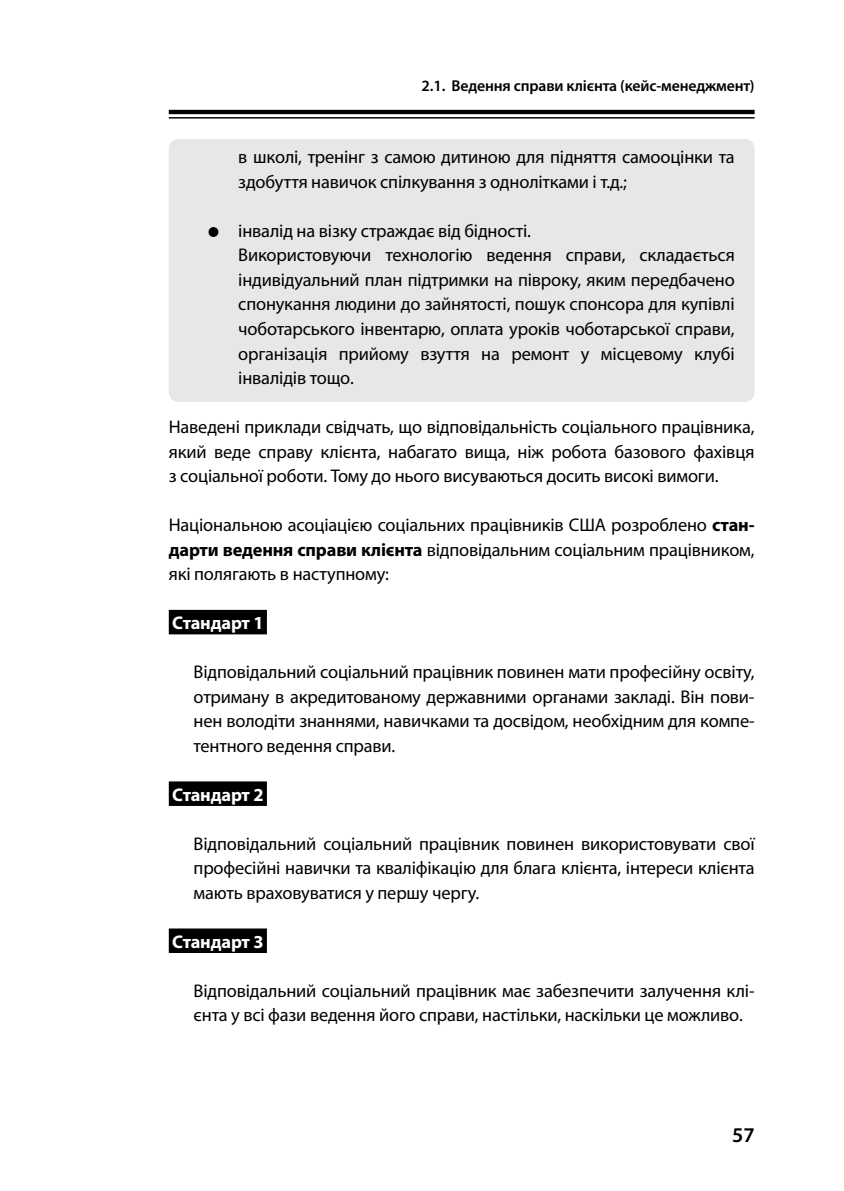
<style>
.page{position:relative;width:844px;height:1191px;background:#fff}
.page>*{position:absolute;margin:0;border:0;box-sizing:border-box;transform-origin:0 0}
.t1{font:600 21px "Myriad Pro";color:#000}
.t2{font:18.38px/24.5px "Myriad Pro";letter-spacing:-.01em;color:#000;text-align:justify}
.t3{font:700 18.38px "Myriad Pro";letter-spacing:-.01em;color:#fff}
.t4{font:600 15.75px "Myriad Pro";letter-spacing:-.01em;color:#000}
.s1{font-weight:700}
</style>
<div class="page">
<div style="left:169px;top:139px;width:585px;height:263px;background:#e6e7e8;border-radius:10px"></div>
<hr style="left:169px;top:110px;width:585px;height:4px;background:#000">
<hr style="left:169px;top:117px;width:585px;height:2px;background:#000">
<div style="left:169px;top:610px;width:98px;height:24px;background:#000"></div>
<div style="left:169px;top:781px;width:98px;height:25px;background:#000"></div>
<div style="left:169px;top:928px;width:98px;height:25px;background:#000"></div>
<div style="left:208px;top:227px;width:10px;height:10px;background:#000;border-radius:50%"></div>
<p class="t4" style="left:421px;top:76px;width:334px">2.1. Ведення справи клієнта (кейс-менеджмент)</p>
<p class="t2" style="left:238px;top:145px;width:498px">в школі, тренінг з самою дитиною для підняття самооцінки та здобуття навичок спілкування з однолітками і т.д.;</p>
<p class="t2" style="left:238px;top:218px;width:294px">інвалід на візку страждає від бідності.</p>
<p class="t2" style="left:208px;top:243px;width:527px">Використовуючи технологію ведення справи, складається</p>
<p class="t2" style="left:238px;top:267px;width:498px">індивідуальний план підтримки на півроку, яким передбачено</p>
<p class="t2" style="left:238px;top:292px;width:498px">спонукання людини до зайнятості, пошук спонсора для купівлі</p>
<p class="t2" style="left:238px;top:316px;width:498px">чоботарського інвентарю, оплата уроків чоботарської справи,</p>
<p class="t2" style="left:238px;top:341px;width:498px">організація прийому взуття на ремонт у місцевому клубі</p>
<p class="t2" style="left:238px;top:365px;width:117px">інвалідів тощо.</p>
<p class="t2" style="left:169px;top:414px;width:587px">Наведені приклади свідчать, що відповідальність соціального працівника, який веде справу клієнта, набагато вища, ніж робота базового фахівця з соціальної роботи. Тому до нього висуваються досить високі вимоги.</p>
<p class="t2" style="left:169px;top:512px;width:587px">Національною асоціацією соціальних працівників США розроблено <span class="s1">стан&shy;дарти ведення справи клієнта</span> відповідальним соціальним працівником, які полягають в наступному:</p>
<p class="t3" style="left:172px;top:611px;width:93px">Стандарт 1</p>
<p class="t2" style="left:193px;top:659px;width:562px">Відповідальний соціальний працівник повинен мати професійну освіту, отриману в акредитованому державними органами закладі. Він пови&shy;нен володіти знаннями, навичками та досвідом, необхідним для компе&shy;тентного ведення справи.</p>
<p class="t3" style="left:172px;top:782px;width:93px">Стандарт 2</p>
<p class="t2" style="left:193px;top:831px;width:562px">Відповідальний соціальний працівник повинен використовувати свої професійні навички та кваліфікацію для блага клієнта, інтереси клієнта мають враховуватися у першу чергу.</p>
<p class="t3" style="left:172px;top:929px;width:93px">Стандарт 3</p>
<p class="t2" style="left:193px;top:978px;width:562px">Відповідальний соціальний працівник має забезпечити залучення клі&shy;єнта у всі фази ведення його справи, настільки, наскільки це можливо.</p>
<p class="t1" style="left:732px;top:1121px;width:24px">57</p>
</div>
